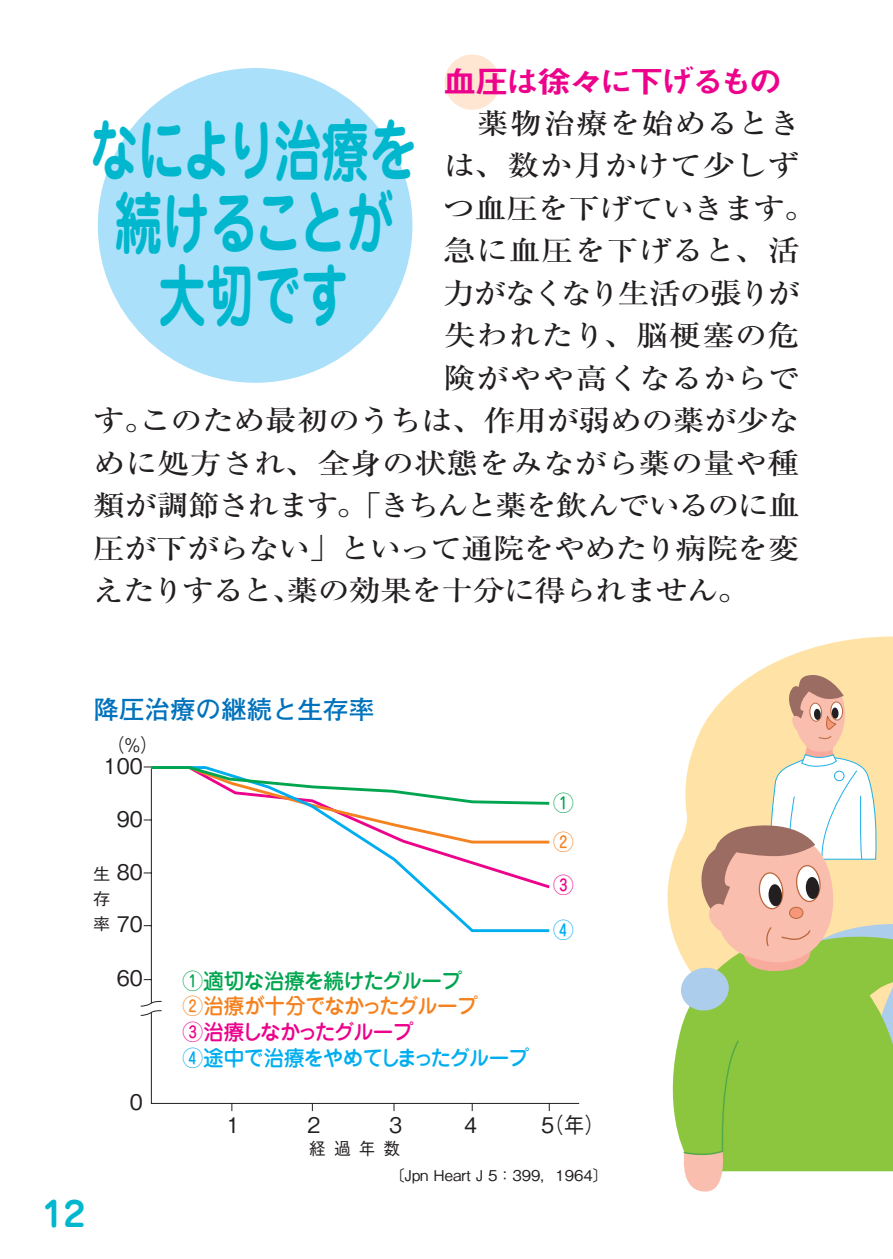
<style>
.page{position:relative;width:893px;height:1259px;background:#fff}
.page>*{position:absolute;margin:0;border:0;box-sizing:border-box;transform-origin:0 0}
.ノーマル{font:700 68.1px "Jun 501 Pro";letter-spacing:-.005em;color:#00b7ce;scale:.7 1}
.ノーマル-2{font:700 33.9px "Jun 501 Pro";color:#00b7ce}
.話_小見出し{font:30.6px "Midashi Go Pro MB31";letter-spacing:-.105em;color:#ed028c;scale:1.11 1}
.話_本文{font:500 28.8px "Ryumin Pro";letter-spacing:-.02em;color:#231f20;scale:1.11 1}
.話_本文-2{font:500 28.8px "Ryumin Pro";letter-spacing:-.06em;color:#231f20;scale:1.11 1}
.話_本文-3{font:500 28.8px "Ryumin Pro";letter-spacing:.02em;color:#231f20;scale:1.11 1}
.話_本文-4{font:500 28.8px "Ryumin Pro";letter-spacing:.025em;color:#231f20;scale:1.11 1}
.話_本文-5{font:500 28.8px "Ryumin Pro";letter-spacing:.005em;color:#231f20;scale:1.11 1}
.話_本文-6{font:500 28.8px "Ryumin Pro";letter-spacing:-.04em;color:#231f20;scale:1.11 1}
.話_本文-7{font:500 28.8px "Ryumin Pro";letter-spacing:-.085em;color:#231f20;scale:1.11 1}
.話_本文-8{font:500 28.8px "Ryumin Pro";letter-spacing:.015em;color:#231f20;scale:1.11 1}
.ノーマル-3{font:700 25.5px "Futo Go B101 Pr 6 N";color:#0072bc}
.t1{font:21.6px/25.8px "Jun 34 Pro Medium 90 pv RKSJ H";letter-spacing:-.035em;color:#00aeef;scale:.96 1}
.t2{font:21.6px "Gothic BBB Pro Medium 90 pv RKSJ H";color:#231f20;scale:.96 1}
.t3{font:21.6px/45px "Jun 34 Pro Medium 90 pv RKSJ H";color:#ed028c;scale:.96 1}
.t4{font:21.6px "Jun 34 Pro Medium 90 pv RKSJ H";color:#00a54f;scale:.96 1}
.t5{font:21.6px "Jun 34 Pro Medium 90 pv RKSJ H";color:#f58220;scale:.96 1}
.t6{font:18.6px "Gothic BBB Pro Medium 90 pv RKSJ H";color:#231f20;scale:.96 1}
.t7{font:17.1px "Gothic BBB Pro Medium 90 pv RKSJ H";color:#231f20;scale:.96 1}
.t8{font:16.5px/24.9px "Gothic BBB Pro Medium 90 pv RKSJ V";color:#231f20;text-align:justify;scale:1.04 1}
.ノーマル-4{font:500 15px "Gothic BBB Pro";color:#231f20}
.s1{color:#00aeef}
.s2{color:#00a54f}
.s3{color:#f58220}
.s4{color:#ed028c}
</style>
<div class="page">
<div style="left:445px;top:54px;width:55px;height:56px;background:#fee6d3;border-radius:50%"></div>
<svg style="left:143px;top:766px;width:437px;height:346px"></svg>
<svg style="left:148px;top:845px;width:404px;height:88px"></svg>
<svg style="left:140px;top:1000px;width:22px;height:16px"></svg>
<svg style="left:148px;top:766px;width:404px;height:79px"></svg>
<div style="left:98px;top:68px;width:314px;height:315px;background:#aae0f9;border-radius:50%"></div>
<svg style="left:667px;top:636px;width:226px;height:290px"></svg>
<svg style="left:670px;top:926px;width:9px;height:211px"></svg>
<svg style="left:679px;top:670px;width:214px;height:521px;background:#c9d08a"></svg>
<p class="話_小見出し" style="left:443px;top:57px;width:308px">血圧は徐々に下げるもの</p>
<p class="話_本文-3" style="left:444px;top:100px;width:323px">　薬物治療を始めるとき</p>
<p class="話_本文-4" style="left:443px;top:143px;width:322px">は、数か月かけて少しず</p>
<p class="話_本文" style="left:443px;top:185px;width:337px">つ血圧を下げていきます。</p>
<p class="話_本文-3" style="left:444px;top:228px;width:322px">急に血圧を下げると、活</p>
<p class="話_本文-7" style="left:444px;top:270px;width:322px">力がなくなり生活の張りが</p>
<p class="話_本文-4" style="left:444px;top:313px;width:322px">失われたり、脳梗塞の危</p>
<p class="話_本文-8" style="left:443px;top:355px;width:323px">険がやや高くなるからで</p>
<p class="話_本文" style="left:93px;top:398px;width:638px">す。このため最初のうちは、作用が弱めの薬が少な</p>
<p class="話_本文-5" style="left:93px;top:440px;width:638px">めに処方され、全身の状態をみながら薬の量や種</p>
<p class="話_本文-2" style="left:93px;top:483px;width:638px">類が調節されます。「きちんと薬を飲んでいるのに血</p>
<p class="話_本文" style="left:93px;top:525px;width:638px">圧が下がらない」といって通院をやめたり病院を変</p>
<p class="話_本文-6" style="left:93px;top:568px;width:593px">えたりすると、薬の効果を十分に得られません。</p>
<p class="ノーマル" style="left:90px;top:97px;width:468px">なにより治療を</p>
<p class="ノーマル" style="left:115px;top:169px;width:398px">続けることが</p>
<p class="ノーマル" style="left:159px;top:241px;width:274px">大切です</p>
<p class="ノーマル-3" style="left:94px;top:689px;width:282px">降圧治療の継続と生存率</p>
<p class="t6" style="left:107px;top:730px;width:55px">（％）</p>
<p class="t2" style="left:104px;top:748px;width:42px">100</p>
<p class="t2" style="left:117px;top:801px;width:29px">90</p>
<p class="t2" style="left:117px;top:854px;width:29px">80</p>
<p class="t8" style="left:93px;top:859px;width:17px">生存率</p>
<p class="t2" style="left:117px;top:906px;width:29px">70</p>
<p class="t4" style="left:553px;top:786px;width:23px">①</p>
<p class="t5" style="left:553px;top:824px;width:23px">②</p>
<p class="t3" style="left:553px;top:860px;width:23px">③<br><span class="s1">④</span></p>
<p class="t2" style="left:117px;top:960px;width:29px">60</p>
<p class="ノーマル-2" style="left:43px;top:1187px;width:44px">12</p>
<p class="t2" style="left:130px;top:1084px;width:15px">0</p>
<p class="t1" style="left:182px;top:965px;width:363px"><span class="s2">①適切な治療を続けたグループ<br></span><span class="s3">②治療が十分でなかったグループ<br></span><span class="s4">③治療しなかったグループ<br></span>④途中で治療をやめてしまったグループ</p>
<p class="t2" style="left:227px;top:1108px;width:15px">1</p>
<p class="t2" style="left:307px;top:1108px;width:15px">2</p>
<p class="t2" style="left:389px;top:1108px;width:15px">3</p>
<p class="t2" style="left:464px;top:1108px;width:15px">4</p>
<p class="t2" style="left:541px;top:1108px;width:68px">5（年）</p>
<p class="t7" style="left:309px;top:1135px;width:96px">経過年数</p>
<p class="ノーマル-4" style="left:390px;top:1163px;width:220px">〔Jpn Heart J 5：399，1964〕</p>
</div>
